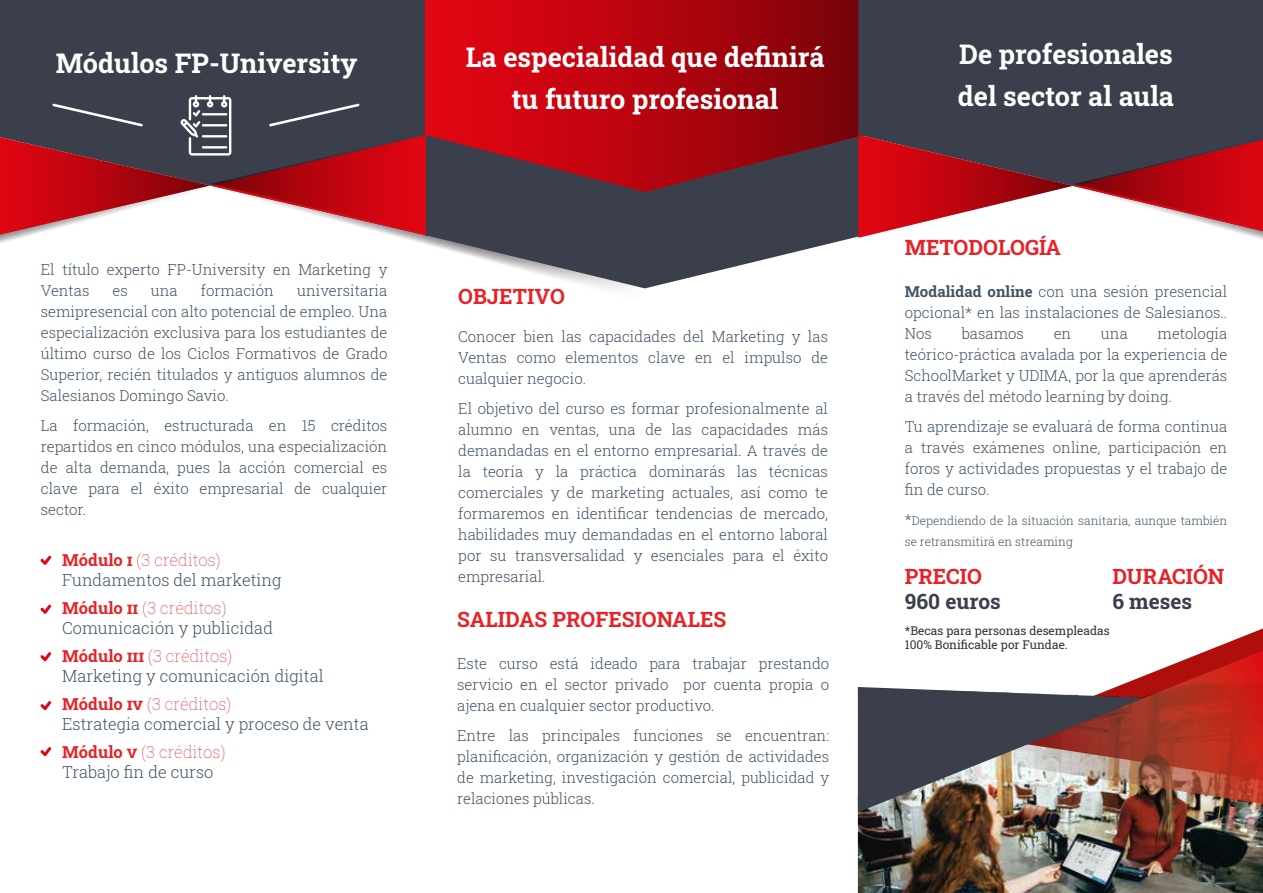
<style>
.page{position:relative;width:1263px;height:893px;background:#fff}
.page>*{position:absolute;margin:0;border:0;box-sizing:border-box;transform-origin:0 0}
.t1{font:700 27px/42px "Roboto Slab";color:#fff;text-align:center}
.t2{font:700 21px "Roboto Slab";color:#e52328}
.t3{font:700 21px "Roboto Slab";color:#3a3f4b}
.t4{font:300 16.5px/19.5px "Roboto Slab";color:#415464}
.t5{font:300 15px/21px "Roboto Slab";color:#415464;text-align:justify}
.t6{font:300 12px/21px "Roboto Slab";color:#415464}
.t7{font:12px/14.4px "Roboto Slab";color:#333}
.s1{font-weight:700;color:#e52328}
.s2{font-weight:100;color:#e52328}
.s3{font-weight:700}
.s4{font-size:15px}
</style>
<div class="page">
<div style="left:0;top:0;width:426px;height:95px;background:#3a3f4b"></div>
<svg style="left:427px;top:192px;width:431px;height:96px;fill:#3a3f4b"></svg>
<svg style="left:426px;top:0;width:432px;height:192px;background:#a20c17"></svg>
<svg style="left:40px;top:556px;width:11px;height:9px"></svg>
<svg style="left:40px;top:652px;width:11px;height:9px"></svg>
<svg style="left:40px;top:701px;width:11px;height:9px"></svg>
<svg style="left:40px;top:747px;width:11px;height:9px"></svg>
<svg style="left:40px;top:605px;width:11px;height:9px"></svg>
<svg style="left:0;top:95px;width:427px;height:149px"></svg>
<div style="left:858px;top:0;width:405px;height:134px;background:#3a3f4b"></div>
<svg style="left:858px;top:134px;width:405px;height:105px"></svg>
<img style="left:858px;top:812px;width:405px;height:81px">
<img style="left:858px;top:628px;width:405px;height:184px">
<h1 class="t1" style="left:56px;top:41px;width:303px">Módulos FP-University</h1>
<h1 class="t1" style="left:57px;top:48px;width:295px">Módulos profesionales</h1>
<p class="t5" style="left:41px;top:259px;width:348px">El título experto FP-University en Marketing y<br>Ventas</p>
<p class="t5" style="left:113px;top:280px;width:17px">es</p>
<p class="t5" style="left:151px;top:280px;width:28px">una</p>
<p class="t5" style="left:201px;top:280px;width:75px">formación</p>
<p class="t5" style="left:41px;top:280px;width:348px;text-indent:256px">universitaria semipresencial con alto potencial de empleo. Una especialización exclusiva para los estudiantes de último curso de los Ciclos Formativos de Grado Superior, recién titulados y antiguos alumnos de Salesianos Domingo Savio.</p>
<p class="t5" style="left:41px;top:415px;width:348px">La formación, estructurada en 15 créditos repartidos en cinco módulos, una especialización de alta demanda, pues la acción comercial es clave para el éxito empresarial de cualquier sector.</p>
<p class="t4" style="left:62px;top:550px;width:221px"><span class="s1">Módulo I</span> <span class="s2">(3 créditos)<br></span>Fundamentos del marketing</p>
<p class="t4" style="left:62px;top:598px;width:212px"><span class="s1">Módulo II</span> <span class="s2">(3 créditos)<br></span>Comunicación y publicidad</p>
<p class="t4" style="left:62px;top:646px;width:263px"><span class="s1">Módulo III</span> <span class="s2">(3 créditos)<br></span>Marketing y comunicación digital</p>
<p class="t4" style="left:62px;top:694px;width:308px"><span class="s1">Módulo IV</span> <span class="s2">(3 créditos)<br></span>Estrategia comercial y proceso de venta</p>
<p class="t4" style="left:62px;top:742px;width:165px"><span class="s1">Módulo V</span> <span class="s2">(3 créditos)<br></span>Trabajo fin de curso</p>
<h1 class="t1" style="left:466px;top:36px;width:360px">La especialidad que definirá tu futuro profesional</h1>
<h2 class="t2" style="left:458px;top:282px;width:108px">OBJETIVO</h2>
<p class="t5" style="left:458px;top:326px;width:371px">Conocer bien las capacidades del Marketing y las Ventas como elementos clave en el impulso de cualquier negocio.</p>
<p class="t5" style="left:458px;top:398px;width:371px">El objetivo del curso es formar profesionalmente al alumno en ventas, una de las capacidades más demandadas en el entorno empresarial. A través de la teoría y la práctica dominarás las técnicas comerciales y de marketing actuales, así como te formaremos en identificar tendencias de mercado, habilidades muy demandadas en el entorno laboral por su transversalidad y esenciales para el éxito empresarial.</p>
<h2 class="t2" style="left:457px;top:605px;width:271px">SALIDAS PROFESIONALES</h2>
<p class="t5" style="left:457px;top:652px;width:374px">Este curso está ideado para trabajar prestando servicio en el sector privado por cuenta propia o ajena en cualquier sector productivo.</p>
<p class="t5" style="left:457px;top:724px;width:374px">Entre las principales funciones se encuentran: planificación, organización y gestión de actividades de marketing, investigación comercial, publicidad y relaciones públicas.</p>
<h1 class="t1" style="left:958px;top:33px;width:218px;text-align:left">De profesionales del sector al aula</h1>
<h2 class="t2" style="left:905px;top:233px;width:158px">METODOLOGÍA</h2>
<p class="t5" style="left:905px;top:280px;width:324px"><span class="s3">Modalidad online</span> con una sesión presencial opcional* en las instalaciones de Salesianos..<br>Nos</p>
<p class="t5" style="left:905px;top:322px;width:324px;text-indent:253px">metología teórico-práctica avalada por la experiencia de SchoolMarket y UDIMA, por la que aprenderás a través del método learning by doing.</p>
<p class="t5" style="left:905px;top:415px;width:324px">Tu aprendizaje se evaluará de forma continua a través exámenes online, participación en foros y actividades propuestas y el trabajo de fin de curso.</p>
<p class="t6" style="left:905px;top:510px;width:324px"><span class="s4">*</span>Dependiendo de la situación sanitaria, aunque también se retransmitirá en streaming</p>
<p class="t5" style="left:962px;top:322px;width:64px">basamos</p>
<p class="t5" style="left:1054px;top:322px;width:19px">en</p>
<p class="t5" style="left:1101px;top:322px;width:28px">una</p>
<h2 class="t2" style="left:905px;top:562px;width:79px">PRECIO</h2>
<h2 class="t3" style="left:905px;top:587px;width:98px">960 euros</h2>
<h2 class="t2" style="left:1112px;top:562px;width:114px">DURACIÓN</h2>
<h2 class="t3" style="left:1112px;top:587px;width:81px">6 meses</h2>
<p class="t7" style="left:905px;top:623px;width:207px">*Becas para personas desempleadas<br>100% Bonificable por Fundae.</p>
</div>
